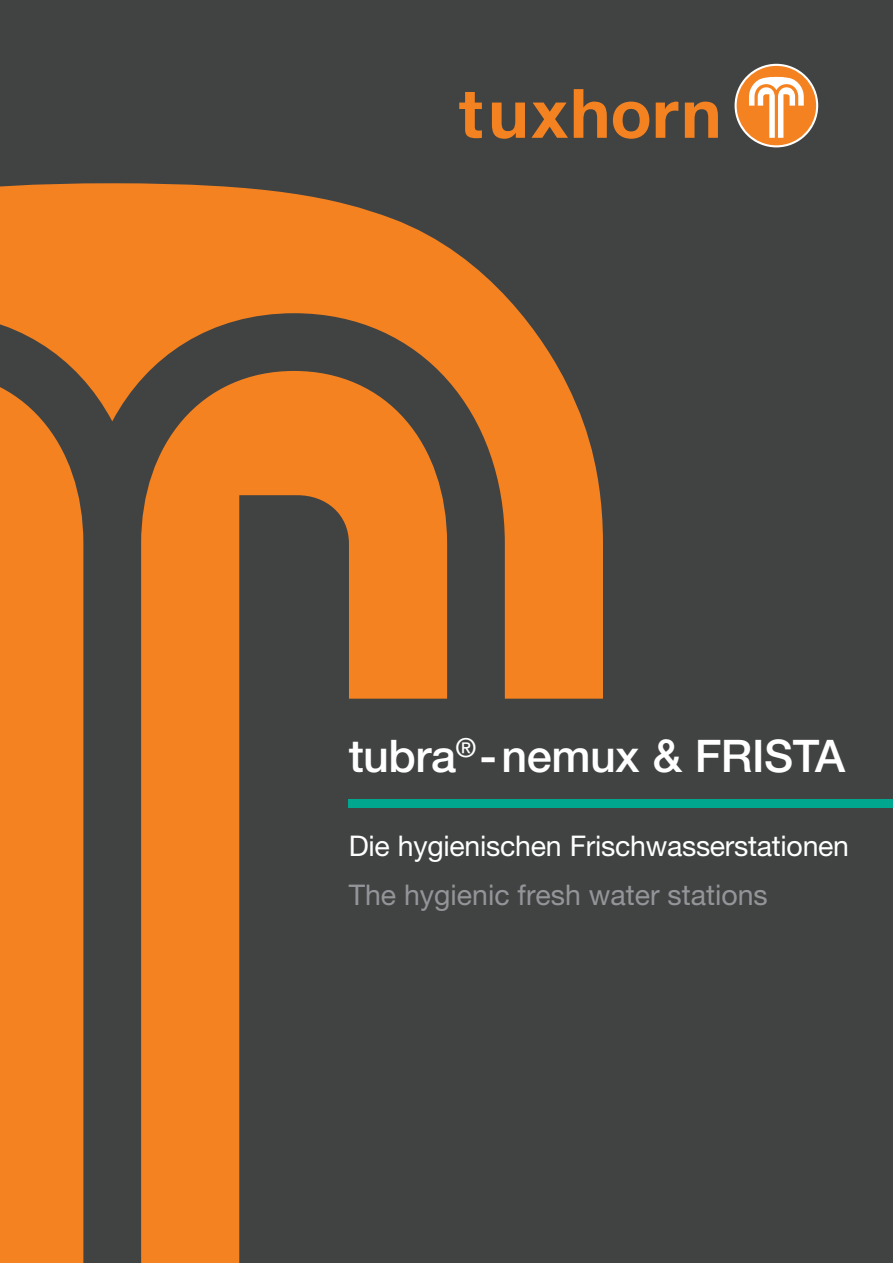
<style>
.page{position:relative;width:893px;height:1263px;background:#414343}
.page>*{position:absolute;margin:0;border:0;box-sizing:border-box;transform-origin:0 0}
.t1{font:500 45px "Helvetica Neue LT Std";letter-spacing:-.01em;color:#fff}
.t2{font:28.5px "Helvetica Neue LT Std";letter-spacing:-.01em;color:#fff}
.t3{font:28.5px "Helvetica Neue LT Std";color:#939598}
</style>
<div class="page">
<div style="left:349px;top:799px;width:544px;height:9px;background:#00a78e"></div>
<svg style="left:735px;top:64px;width:83px;height:83px"></svg>
<div style="left:737px;top:66px;width:79px;height:79px;background:#f58220;border-radius:50%"></div>
<svg style="left:749px;top:77px;width:55px;height:61px"></svg>
<svg style="left:459px;top:89px;width:259px;height:50px"></svg>
<svg style="left:141px;top:699px;width:208px;height:564px"></svg>
<div style="left:0;top:699px;width:83px;height:564px;background:#f58220"></div>
<svg style="left:0;top:183px;width:603px;height:516px;fill:#f58220"></svg>
<p class="t1" style="left:349px;top:729px;width:498px">tubra<sup>®</sup>-nemux &amp; FRISTA</p>
<p class="t2" style="left:349px;top:829px;width:502px">Die hygienischen Frischwasserstationen</p>
<p class="t3" style="left:349px;top:878px;width:421px">The hygienic fresh water stations</p>
</div>
